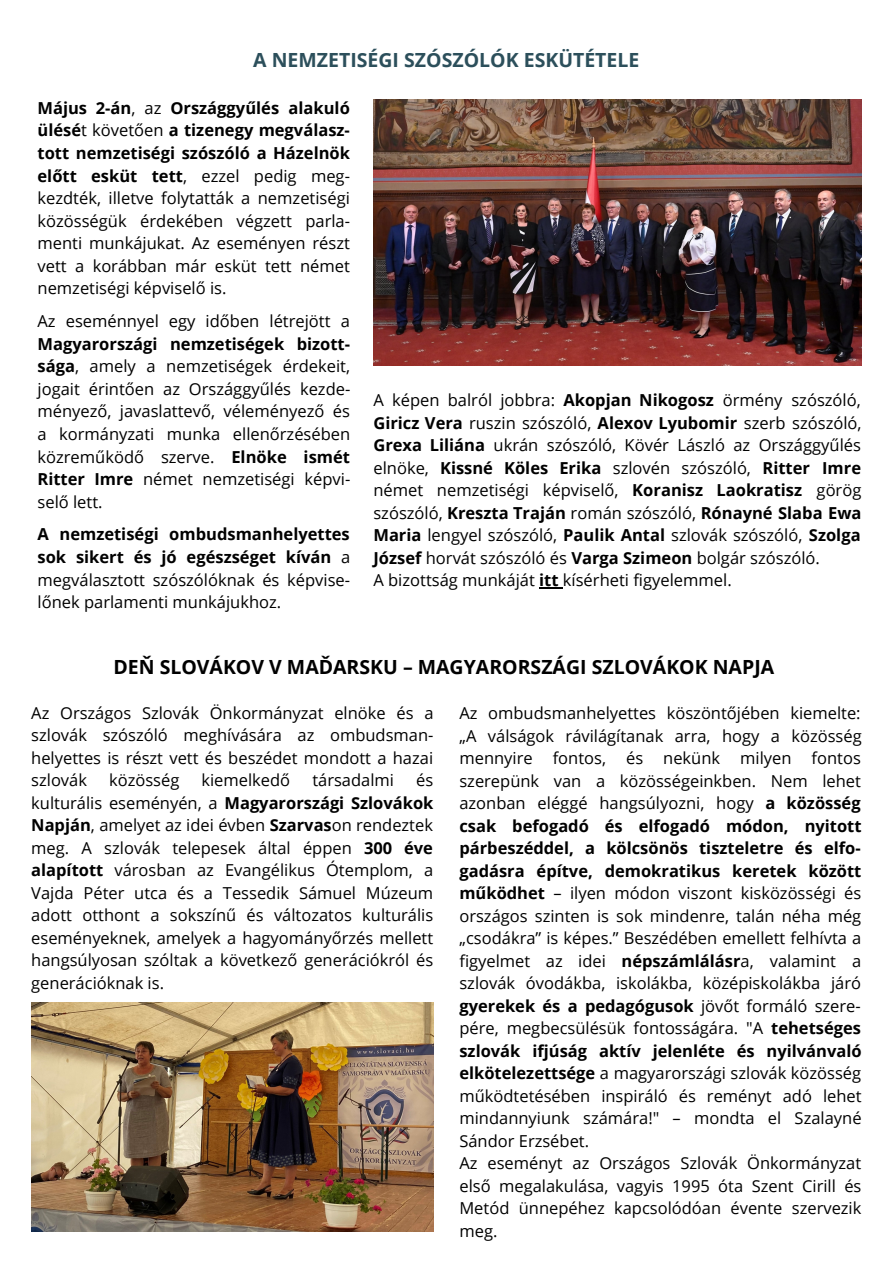
<style>
.page{position:relative;width:893px;height:1264px;background:#fff}
.page>*{position:absolute;margin:0;border:0;box-sizing:border-box;transform-origin:0 0}
.t1{font:700 19.5px "Open Sans";color:#000}
.t2{font:700 19.5px "Open Sans";color:#2c4f5b}
.t3{font:16.5px/22.5px "Open Sans";color:#000;text-align:justify}
.s1{font-weight:700}
</style>
<div class="page">
<img style="left:373px;top:100px;width:488px;height:266px">
<img style="left:31px;top:1002px;width:402px;height:229px">
<svg style="left:539px;top:587px;width:24px;height:1px"></svg>
<p class="t2" style="left:253px;top:46px;width:387px">A NEMZETISÉGI SZÓSZÓLÓK ESKÜTÉTELE</p>
<p class="t3" style="left:38px;top:96px;width:314px"><span class="s1">Május 2-án</span>, az <span class="s1">Országgyűlés alakuló ülésé</span>t követően <span class="s1">a tizenegy megválasz&shy;tott nemzetiségi szószóló a Házelnök előtt esküt tett</span>, ezzel pedig meg&shy;kezdték, illetve folytatták a nemzetiségi közösségük érdekében végzett parla&shy;menti munkájukat. Az eseményen részt vett a korábban már esküt tett német nemzetiségi képviselő is.</p>
<p class="t3" style="left:38px;top:309px;width:314px">Az eseménnyel egy időben létrejött a</p>
<p class="t3" style="left:38px;top:332px;width:314px"><span class="s1">Magyarországi nemzetiségek bizott&shy;sága</span>, amely a nemzetiségek érdekeit, jogait érintően az Országgyűlés kezde&shy;ményező, javaslattevő, véleményező és a kormányzati munka ellenőrzésében közreműködő szerve. <span class="s1">Elnöke ismét Ritter Imre</span> német nemzetiségi képvi&shy;selő lett.</p>
<p class="t3" style="left:38px;top:522px;width:314px"><span class="s1">A nemzetiségi ombudsmanhelyettes sok sikert és jó egészséget kíván</span> a megválasztott szószólóknak és képvise&shy;lőnek parlamenti munkájukhoz.</p>
<p class="t3" style="left:373px;top:388px;width:489px;text-align:left">A képen balról jobbra: <span class="s1">Akopjan Nikogosz</span> örmény szószóló, <span class="s1">Giricz Vera</span> ruszin szószóló, <span class="s1">Alexov Lyubomir</span> szerb szószóló, <span class="s1">Grexa Liliána</span> ukrán szószóló, Kövér László az Országgyűlés elnöke, <span class="s1">Kissné Köles Erika</span> szlovén szószóló, <span class="s1">Ritter Imre </span>német nemzetiségi képviselő, <span class="s1">Koranisz Laokratisz</span> görög szószóló, <span class="s1">Kreszta Traján</span> román szószóló, <span class="s1">Rónayné Slaba Ewa Maria</span> lengyel szószóló, <span class="s1">Paulik Antal</span> szlovák szószóló, <span class="s1">Szolga József</span> horvát szószóló és <span class="s1">Varga Szimeon</span> bolgár szószóló.<br>A bizottság munkáját <span class="s1">itt</span> kísérheti figyelemmel.</p>
<p class="t1" style="left:113px;top:652px;width:662px">DEŇ SLOVÁKOV V MAĎARSKU – MAGYARORSZÁGI SZLOVÁKOK NAPJA</p>
<p class="t3" style="left:31px;top:701px;width:403px">Az Országos Szlovák Önkormányzat elnöke és a szlovák szószóló meghívására az ombudsman&shy;helyettes is részt vett és beszédet mondott a hazai szlovák</p>
<p class="t3" style="left:459px;top:701px;width:404px;text-align:left">Az ombudsmanhelyettes köszöntőjében kiemelte: „A válságok rávilágítanak arra, hogy a közösség mennyire fontos, és nekünk milyen fontos szerepünk van a közösségeinkben. Nem lehet azonban eléggé hangsúlyozni, hogy <span class="s1">a közösség csak befogadó és elfogadó módon, nyitott párbeszéddel, a kölcsönös tiszteletre és elfo&shy;gadásra építve, demokratikus keretek között működhet</span> – ilyen módon viszont kisközösségi és országos szinten is sok mindenre, talán néha még „csodákra” is képes.” Beszédében emellett felhívta a figyelmet az idei <span class="s1">népszámlálásr</span>a, valamint a szlovák óvodákba, iskolákba, középiskolákba járó <span class="s1">gyerekek és a pedagógusok</span> jövőt formáló szere&shy;pére, megbecsülésük fontosságára. "A <span class="s1">tehetséges szlovák ifjúság aktív jelenléte és nyilvánvaló elkötelezettsége</span> a magyarországi szlovák közösség működtetésében inspiráló és reményt adó lehet mindannyiunk számára!" – mondta el Szalayné Sándor Erzsébet.<br>Az eseményt az Országos Szlovák Önkormányzat első megalakulása, vagyis 1995 óta Szent Cirill és Metód ünnepéhez kapcsolódóan évente szervezik meg.</p>
<p class="t3" style="left:31px;top:768px;width:403px;text-indent:385px">és kulturális eseményén, a <span class="s1">Magyarországi Szlovákok Napján</span>, amelyet az idei évben <span class="s1">Szarvas</span>on rendeztek meg. A szlovák telepesek által éppen <span class="s1">300 éve alapított</span> városban az Evangélikus Ótemplom, a Vajda Péter utca és a Tessedik Sámuel Múzeum adott otthont a sokszínű és változatos kulturális eseményeknek, amelyek a hagyományőrzés mellett hangsúlyosan szóltak a következő generációkról és generációknak is.</p>
<p class="t3" style="left:109px;top:768px;width:72px">közösség</p>
<p class="t3" style="left:201px;top:768px;width:90px">kiemelkedő</p>
<p class="t3" style="left:312px;top:768px;width:83px">társadalmi</p>
</div>
